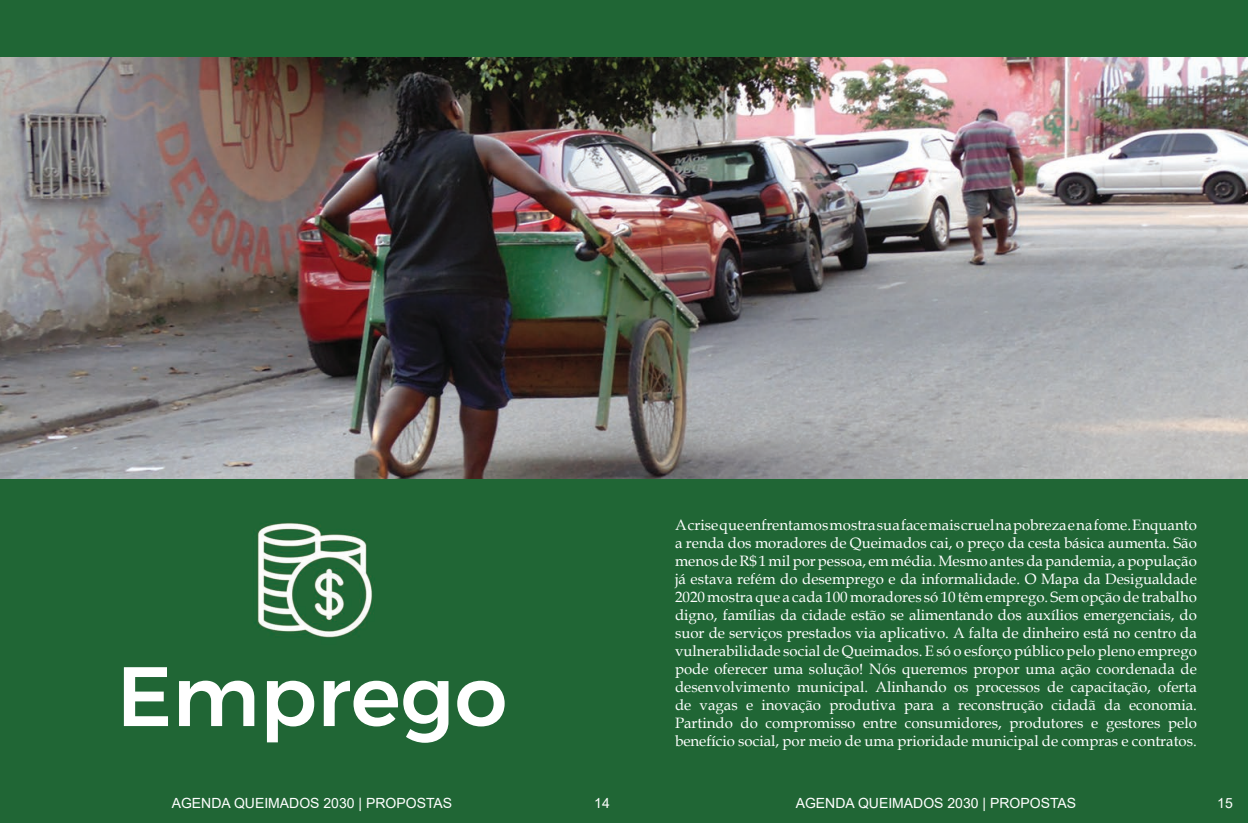
<style>
.page{position:relative;width:1248px;height:823px;background:#fff}
.page>*{position:absolute;margin:0;border:0;box-sizing:border-box;transform-origin:0 0}
.t1{font:500 84px "Montserrat";color:#fff}
.t2{font:15px/18px "Book Antiqua";color:#fff;text-align:justify}
.t3{font:14px "Arial";color:#fff}
</style>
<div class="page">
<div style="left:0;top:0;width:1247px;height:822px;background:#206635"></div>
<img style="left:0;top:57px;width:1247px;height:421px">
<h1 class="t1" style="left:117px;top:628px;width:392px">Emprego</h1>
<p class="t2" style="left:675px;top:515px;width:523px">A crise que enfrentamos mostra sua face mais cruel na pobreza e na fome. Enquanto a renda dos moradores de Queimados cai, o preço da cesta básica aumenta. São menos de R$ 1 mil por pessoa, em média. Mesmo antes da pandemia, a população já estava refém do desemprego e da informalidade. O Mapa da Desigualdade 2020 mostra que a cada 100 moradores só 10 têm emprego. Sem opção de trabalho digno, famílias da cidade estão se alimentando dos auxílios emergenciais, do suor de serviços prestados via aplicativo. A falta de dinheiro está no centro da vulnerabilidade social de Queimados. E só o esforço público pelo pleno emprego pode oferecer uma solução! Nós queremos propor uma ação coordenada de desenvolvimento municipal. Alinhando os processos de capacitação, oferta de vagas e inovação produtiva para a reconstrução cidadã da economia.<br>Partindo do compromisso entre consumidores, produtores e gestores pelo benefício social, por meio de uma prioridade municipal de compras e contratos.</p>
<p class="t3" style="left:172px;top:792px;width:282px">AGENDA QUEIMADOS 2030 | PROPOSTAS</p>
<p class="t3" style="left:594px;top:792px;width:17px">14</p>
<p class="t3" style="left:795px;top:792px;width:282px">AGENDA QUEIMADOS 2030 | PROPOSTAS</p>
<p class="t3" style="left:1216px;top:792px;width:17px">15</p>
</div>
